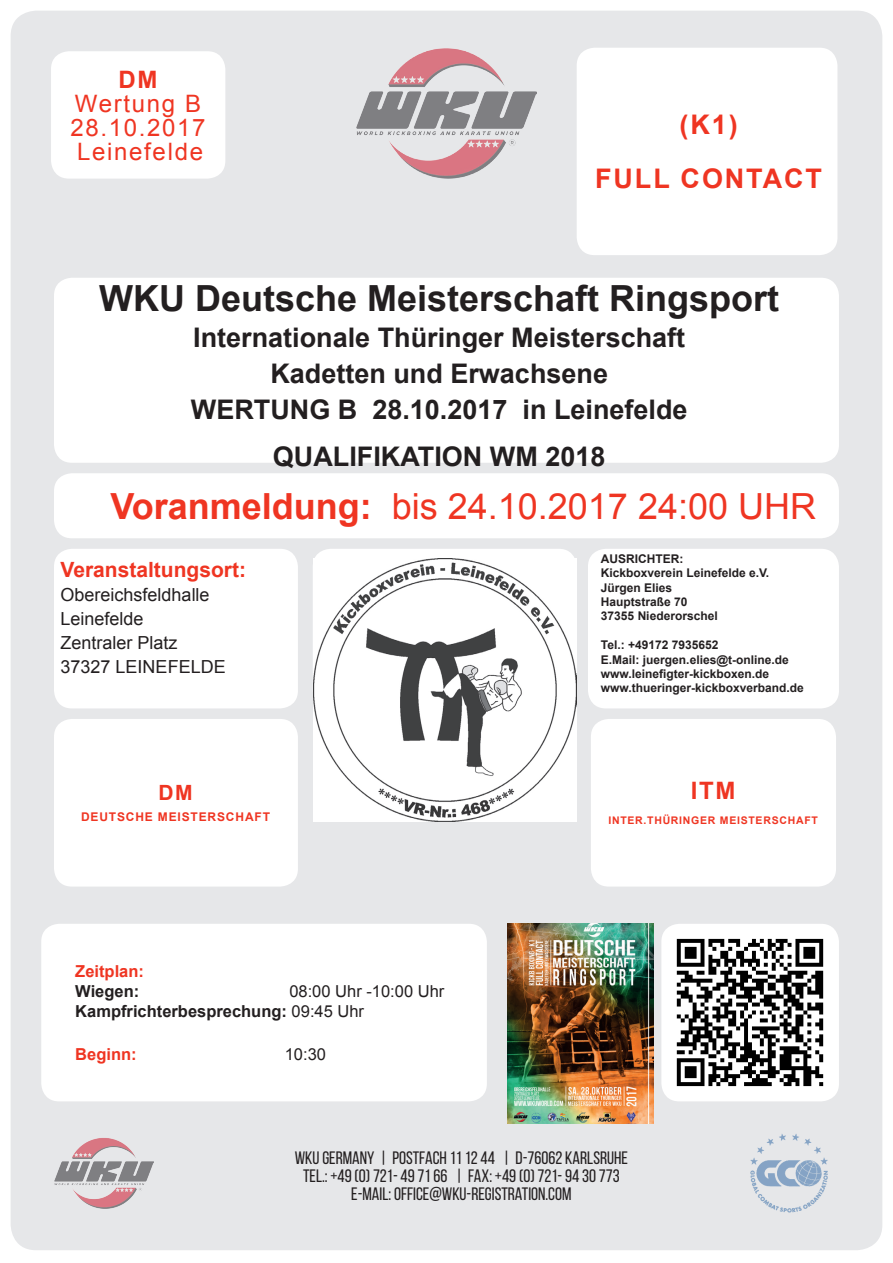
<style>
.page{position:relative;width:893px;height:1263px;background:#fff}
.page>*{position:absolute;margin:0;border:0;box-sizing:border-box;transform-origin:0 0}
.t1{font:36px "Arial";color:#ef3522}
.t2{font:700 36px "Arial";color:#231f20}
.t3{font:700 27px "Arial";color:#231f20}
.t4{font:700 27px "Arial";letter-spacing:.07em;color:#ef3522}
.t5{font:24px "Arial";letter-spacing:.07em;color:#ef3522}
.t6{font:700 24px "Arial";color:#ef3522}
.t7{font:700 21px "Arial";color:#ef3522}
.t8{font:18px/18px "Bebas Neue";color:#231f20;text-align:center}
.t9{font:18px "Arial";color:#231f20}
.t10{font:700 16.5px "Arial";color:#231f20}
.t11{font:16.5px "Arial";color:#231f20}
.t12{font:700 16.5px "Arial";color:#ef3522}
.t13{font:700 12px "Arial";color:#231f20}
.t14{font:700 12px "Arial";letter-spacing:.07em;color:#ef3522}
.t15{font:700 10.5px "Arial";letter-spacing:.07em;color:#ef3522}
.s1{font-weight:700}
.s2{font-weight:400}
</style>
<div class="page">
<div style="left:11px;top:11px;width:871px;height:1239px;background:#e6e7e9;border-radius:26px"></div>
<img style="left:54px;top:1138px;width:99px;height:71px">
<img style="left:750px;top:1134px;width:78px;height:79px">
<img style="left:356px;top:48px;width:181px;height:131px">
<div style="left:54px;top:278px;width:785px;height:185px;background:#fff;border-radius:18px"></div>
<div style="left:313px;top:549px;width:264px;height:159px;background:#fff;border-radius:18px"></div>
<div style="left:588px;top:549px;width:251px;height:159px;background:#fff;border-radius:18px"></div>
<div style="left:54px;top:549px;width:244px;height:159px;background:#fff;border-radius:18px"></div>
<img style="left:661px;top:924px;width:178px;height:177px">
<div style="left:51px;top:51px;width:174px;height:128px;background:#fff;border-radius:18px"></div>
<div style="left:577px;top:48px;width:260px;height:207px;background:#fff;border-radius:18px"></div>
<div style="left:54px;top:473px;width:785px;height:65px;background:#fff;border-radius:18px"></div>
<div style="left:41px;top:924px;width:446px;height:177px;background:#fff;border-radius:18px"></div>
<img style="left:314px;top:559px;width:263px;height:263px">
<div style="left:54px;top:719px;width:244px;height:167px;background:#fff;border-radius:18px"></div>
<div style="left:591px;top:719px;width:245px;height:167px;background:#fff;border-radius:18px"></div>
<img style="left:507px;top:924px;width:147px;height:199px">
<p class="t6" style="left:119px;top:63px;width:40px">DM</p>
<p class="t5" style="left:75px;top:88px;width:128px">Wertung B</p>
<p class="t5" style="left:70px;top:112px;width:137px">28.10.2017</p>
<p class="t5" style="left:77px;top:136px;width:127px">Leinefelde</p>
<p class="t4" style="left:679px;top:107px;width:60px">(K1)</p>
<p class="t4" style="left:595px;top:161px;width:228px">FULL CONTACT</p>
<p class="t2" style="left:99px;top:275px;width:682px">WKU Deutsche Meisterschaft Ringsport</p>
<p class="t3" style="left:193px;top:320px;width:494px">Internationale Thüringer Meisterschaft</p>
<p class="t3" style="left:270px;top:356px;width:339px">Kadetten und Erwachsene</p>
<p class="t3" style="left:191px;top:392px;width:498px">WERTUNG B 28.10.2017 in Leinefelde</p>
<p class="t3" style="left:273px;top:439px;width:334px">QUALIFIKATION WM 2018</p>
<p class="t1" style="left:110px;top:483px;width:707px"><span class="s1">Voranmeldung:</span> bis 24.10.2017 24:00 UHR</p>
<p class="t7" style="left:61px;top:556px;width:187px">Veranstaltungsort:</p>
<p class="t9" style="left:61px;top:583px;width:151px">Obereichsfeldhalle</p>
<p class="t9" style="left:61px;top:607px;width:85px">Leinefelde</p>
<p class="t9" style="left:61px;top:631px;width:119px">Zentraler Platz</p>
<p class="t9" style="left:61px;top:655px;width:167px">37327 LEINEFELDE</p>
<p class="t7" style="left:158px;top:779px;width:36px">DM</p>
<p class="t14" style="left:81px;top:809px;width:190px">DEUTSCHE MEISTERSCHAFT</p>
<p class="t12" style="left:75px;top:960px;width:70px">Zeitplan:</p>
<p class="t10" style="left:75px;top:980px;width:66px">Wiegen:</p>
<p class="t11" style="left:289px;top:980px;width:156px">08:00 Uhr -10:00 Uhr</p>
<p class="t10" style="left:75px;top:1000px;width:290px">Kampfrichterbesprechung: <span class="s2">09:45 Uhr</span></p>
<p class="t12" style="left:75px;top:1044px;width:63px">Beginn:</p>
<p class="t11" style="left:285px;top:1044px;width:43px">10:30</p>
<p class="t13" style="left:601px;top:551px;width:84px">AUSRICHTER:</p>
<p class="t13" style="left:601px;top:565px;width:170px">Kickboxverein Leinefelde e.V.</p>
<p class="t13" style="left:601px;top:579px;width:73px">Jürgen Elies</p>
<p class="t13" style="left:601px;top:594px;width:88px">Hauptstraße 70</p>
<p class="t13" style="left:601px;top:608px;width:118px">37355 Niederorschel</p>
<p class="t13" style="left:601px;top:637px;width:119px">Tel.: +49172 7935652</p>
<p class="t13" style="left:601px;top:651px;width:189px">E.Mail: juergen.elies@t-online.de</p>
<p class="t13" style="left:601px;top:666px;width:170px">www.leinefigter-kickboxen.de</p>
<p class="t13" style="left:601px;top:680px;width:204px">www.thueringer-kickboxverband.de</p>
<p class="t6" style="left:691px;top:775px;width:46px">ITM</p>
<p class="t15" style="left:608px;top:813px;width:211px">INTER.THÜRINGER MEISTERSCHAFT</p>
<h3 class="t8" style="left:295px;top:1148px;width:335px">WKU GERMANY | POSTFACH 11 12 44 | D-76062 KARLSRUHE<br>TEL.: +49 (0) 721- 49 71 66 | FAX: +49 (0) 721- 94 30 773<br>E-MAIL: OFFICE@WKU-REGISTRATION.COM</h3>
</div>
